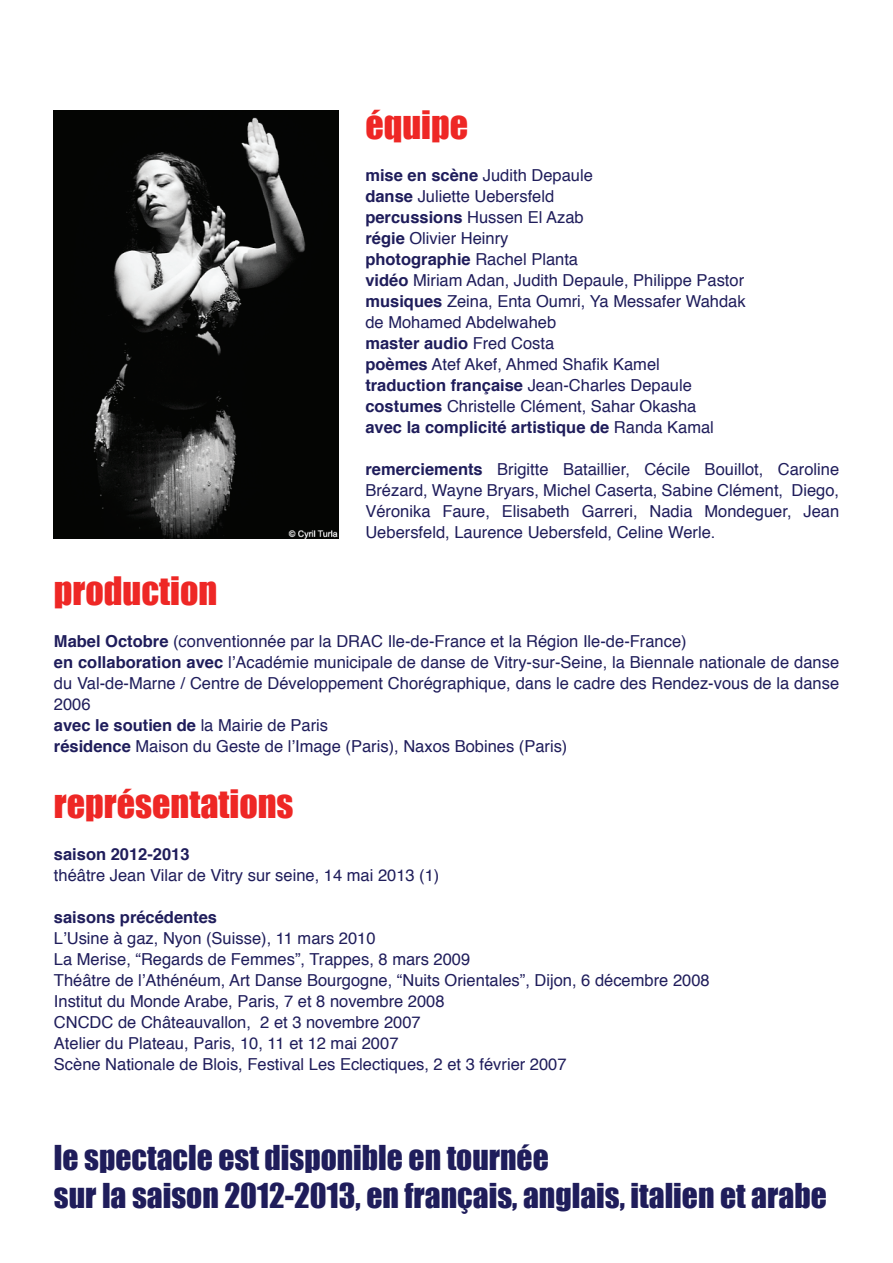
<style>
.page{position:relative;width:893px;height:1263px;background:#fff}
.page>*{position:absolute;margin:0;border:0;box-sizing:border-box;transform-origin:0 0}
.t1{font:36px "Impact";color:#ee2725}
.t2{font:31.5px/37.5px "Impact";color:#1f1d5b}
.t3{font:16.5px/21px "Helvetica";color:#1f1d5b}
.t4{font:700 16.5px "Helvetica";color:#1f1d5b}
.s1{font-weight:700}
</style>
<div class="page">
<img style="left:54px;top:110px;width:284px;height:428px">
<h1 class="t1" style="left:365px;top:97px;width:104px">équipe</h1>
<p class="t3" style="left:365px;top:165px;width:382px"><span class="s1">mise en scène</span> Judith Depaule<br><span class="s1">danse</span> Juliette Uebersfeld<br><span class="s1">percussions</span> Hussen El Azab<br><span class="s1">régie</span> Olivier Heinry<br><span class="s1">photographie</span> Rachel Planta<br><span class="s1">vidéo</span> Miriam Adan, Judith Depaule, Philippe Pastor <span class="s1">musiques</span> Zeina, Enta Oumri, Ya Messafer Wahdak de Mohamed Abdelwaheb<br><span class="s1">master audio</span> Fred Costa<br><span class="s1">poèmes</span> Atef Akef, Ahmed Shafik Kamel<br><span class="s1">traduction française</span> Jean-Charles Depaule <span class="s1">costumes</span> Christelle Clément, Sahar Okasha<br><span class="s1">avec la complicité artistique de</span> Randa Kamal</p>
<p class="t3" style="left:365px;top:459px;width:475px;text-align:justify"><span class="s1">remerciements</span> Brigitte Bataillier, Cécile Bouillot, Caroline Brézard, Wayne Bryars, Michel Caserta, Sabine Clément, Diego, Véronika Faure, Elisabeth Garreri, Nadia Mondeguer, Jean Uebersfeld, Laurence Uebersfeld, Celine Werle.</p>
<h1 class="t1" style="left:54px;top:562px;width:165px">production</h1>
<p class="t3" style="left:54px;top:631px;width:787px"><span class="s1">Mabel Octobre</span> (conventionnée par la DRAC Ile-de-France et la Région Ile-de-France)<br><span class="s1">en collaboration avec</span> l’Académie municipale de danse de Vitry-sur-Seine, la Biennale nationale de danse du Val-de-Marne / Centre de Développement Chorégraphique, dans le cadre des Rendez-vous de la danse 2006<br><span class="s1">avec le soutien de</span> la Mairie de Paris<br><span class="s1">résidence</span> Maison du Geste de l’Image (Paris), Naxos Bobines (Paris)</p>
<h1 class="t1" style="left:54px;top:775px;width:241px">représentations</h1>
<p class="t4" style="left:54px;top:840px;width:137px">saison 2012-2013</p>
<p class="t3" style="left:54px;top:865px;width:387px">théâtre Jean Vilar de Vitry sur seine, 14 mai 2013 (1)</p>
<p class="t4" style="left:54px;top:903px;width:165px">saisons précédentes</p>
<p class="t3" style="left:54px;top:928px;width:657px">L’Usine à gaz, Nyon (Suisse), 11 mars 2010<br>La Merise, “Regards de Femmes”, Trappes, 8 mars 2009<br>Théâtre de l’Athénéum, Art Danse Bourgogne, “Nuits Orientales”, Dijon, 6 décembre 2008<br>Institut du Monde Arabe, Paris, 7 et 8 novembre 2008<br>CNCDC de Châteauvallon, 2 et 3 novembre 2007<br>Atelier du Plateau, Paris, 10, 11 et 12 mai 2007<br>Scène Nationale de Blois, Festival Les Eclectiques, 2 et 3 février 2007</p>
<h2 class="t2" style="left:54px;top:1138px;width:774px">le spectacle est disponible en tournée<br>sur la saison 2012-2013, en français, anglais, italien et arabe</h2>
</div>
